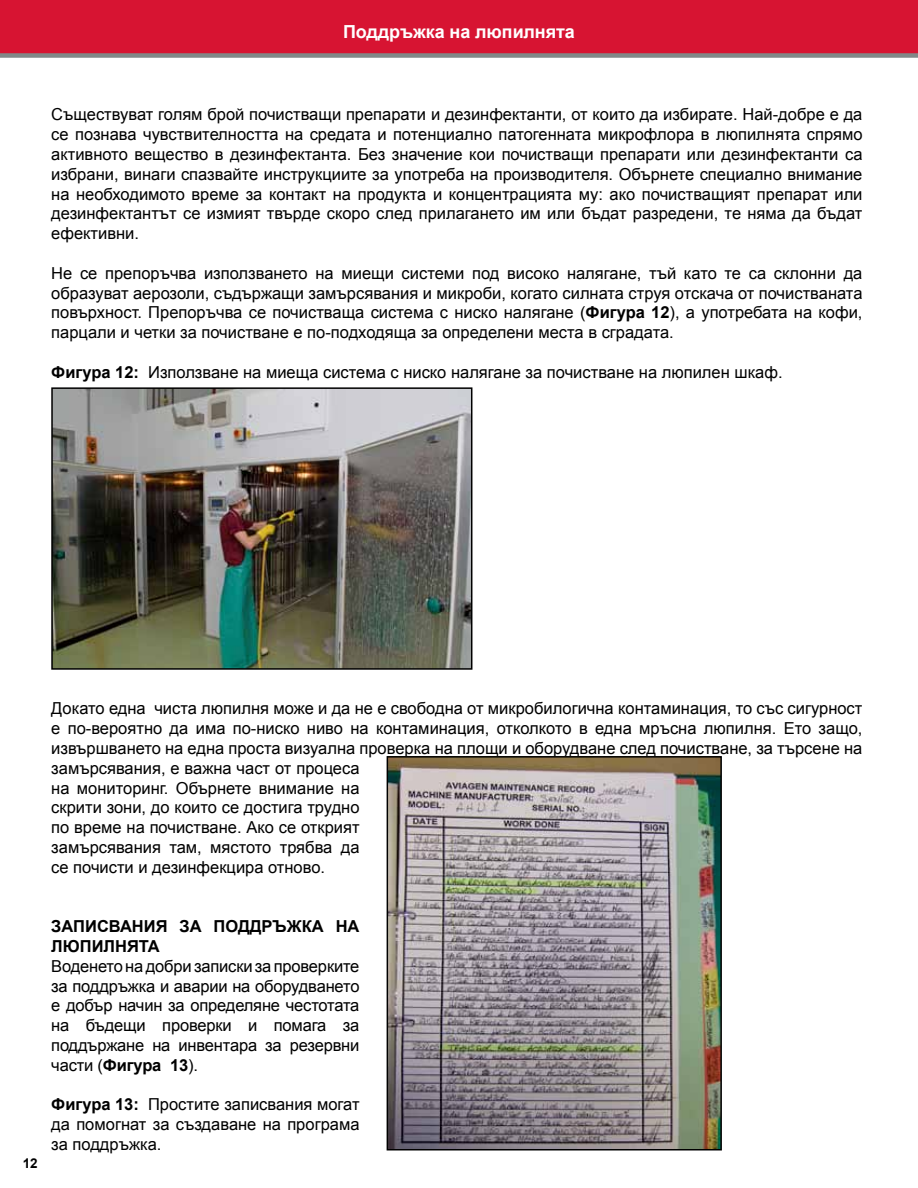
<style>
.page{position:relative;width:918px;height:1188px;background:#fff}
.page>*{position:absolute;margin:0;border:0;box-sizing:border-box;transform-origin:0 0}
.t1{font:700 18px "Arial";letter-spacing:-.005em;color:#fff}
.t2{font:16.5px/19.8px "Arial";color:#000;text-align:justify}
.t3{font:700 16.5px/19.8px "Arial";color:#000}
.t4{font:700 13.5px "Arial";color:#000}
.s1{font-weight:700}
</style>
<div class="page">
<svg style="left:0;top:0;width:918px;height:58px;background:#d01d39"></svg>
<img style="left:54px;top:390px;width:415px;height:277px">
<div style="left:51px;top:387px;width:421px;height:283px;border:2px solid #000"></div>
<img style="left:390px;top:759px;width:329px;height:388px">
<div style="left:387px;top:756px;width:335px;height:394px;border:2px solid #000"></div>
<p class="t1" style="left:343px;top:19px;width:233px">Поддръжка на люпилнята</p>
<p class="t2" style="left:51px;top:105px;width:813px">Съществуват голям брой почистващи препарати и дезинфектанти, от които да избирате. Най-добре е да се познава чувствителността на средата и потенциално патогенната микрофлора в люпилнята спрямо активното вещество в дезинфектанта. Без значение кои почистващи препарати или дезинфектанти са избрани, винаги спазвайте инструкциите за употреба на производителя. Обърнете специално внимание на необходимото време за контакт на продукта и концентрацията му: ако почистващият препарат или дезинфектантът се измият твърде скоро след прилагането им или бъдат разредени, те няма да бъдат ефективни.</p>
<p class="t2" style="left:51px;top:263px;width:813px">Не се препоръчва използването на миещи системи под високо налягане, тъй като те са склонни да образуват аерозоли, съдържащи замърсявания и микроби, когато силната струя отскача от почистваната повърхност. Препоръчва се почистваща система с ниско налягане (<span class="s1">Фигура 12</span>), а употребата на кофи, парцали и четки за почистване е по-подходяща за определени места в сградата.</p>
<p class="t2" style="left:51px;top:362px;width:733px"><span class="s1">Фигура 12:</span> Използване на миеща система с ниско налягане за почистване на люпилен шкаф.</p>
<p class="t2" style="left:51px;top:699px;width:813px;text-align:left">Докато една чиста люпилня може и да не е свободна от микробилогична контаминация, то със сигурност е по-вероятно да има по-ниско ниво на контаминация, отколкото в една мръсна люпилня. Ето защо, извършването на една проста визуална проверка на площи и оборудване след почистване, за търсене на замърсявания, е важна част от процеса<br>на мониторинг. Обърнете внимание на<br>скрити зони, до които се достига трудно<br>по време на почистване. Ако се открият<br>замърсявания там, мястото трябва да<br>се почисти и дезинфекцира отново.</p>
<p class="t4" style="left:23px;top:1154px;width:16px">12</p>
<p class="t3" style="left:51px;top:917px;width:310px">Записвания за поддръжка на люпилнята</p>
<p class="t2" style="left:51px;top:956px;width:310px">Воденето на добри записки за проверките за поддръжка и аварии на оборудването е добър начин за определяне честотата на бъдещи проверки и помага за поддържане на инвентара за резервни части (<span class="s1">Фигура 13</span>).</p>
<p class="t2" style="left:51px;top:1095px;width:310px"><span class="s1">Фигура 13:</span> Простите записвания могат да помогнат за създаване на програма за поддръжка.</p>
</div>
